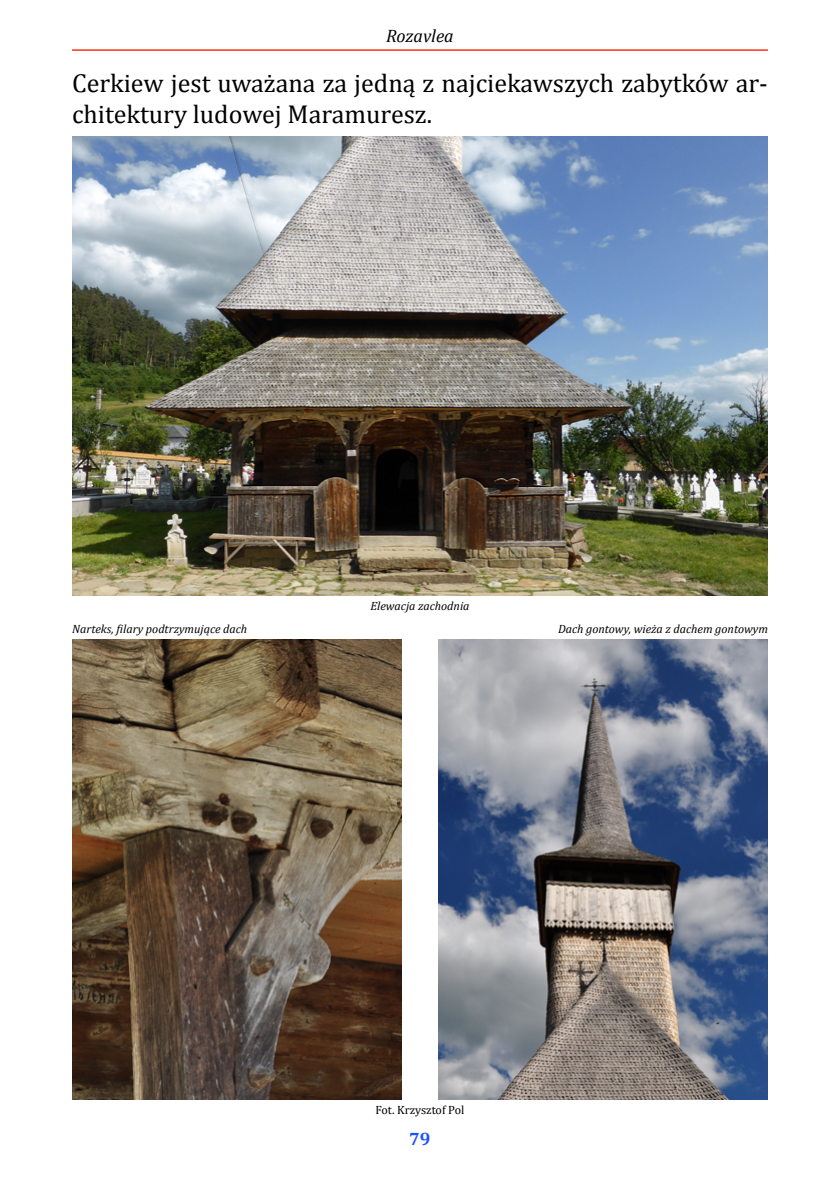
<style>
.page{position:relative;width:840px;height:1191px;background:#fff}
.page>*{position:absolute;margin:0;border:0;box-sizing:border-box;transform-origin:0 0}
.t1{font:26px/31.2px "Cambria";color:#000}
.t2{font:italic 18px "Cambria";letter-spacing:-.005em;color:#000}
.t3{font:700 18px "Cambria";color:#1a52ff}
.t4{font:italic 12px "Cambria";color:#000}
.t5{font:12px "Cambria";color:#000}
</style>
<div class="page">
<hr style="left:72px;top:49px;width:695px;height:2px;background:#ff3019">
<img style="left:72px;top:136px;width:695px;height:459px">
<img style="left:438px;top:639px;width:329px;height:460px">
<img style="left:72px;top:639px;width:329px;height:460px">
<h2 class="t2" style="left:386px;top:24px;width:69px">Rozavlea</h2>
<h1 class="t1" style="left:72px;top:68px;width:697px">Cerkiew jest uważana za jedną z najciekawszych zabytków ar&shy;chitektury ludowej Maramuresz.</h1>
<p class="t4" style="left:370px;top:597px;width:101px">Elewacja zachodnia</p>
<p class="t4" style="left:72px;top:620px;width:177px">Narteks, filary podtrzymujące dach</p>
<p class="t4" style="left:557px;top:620px;width:211px">Dach gontowy, wieża z dachem gontowym</p>
<p class="t5" style="left:375px;top:1103px;width:90px">Fot. Krzysztof Pol</p>
<h2 class="t3" style="left:409px;top:1126px;width:23px">79</h2>
</div>
